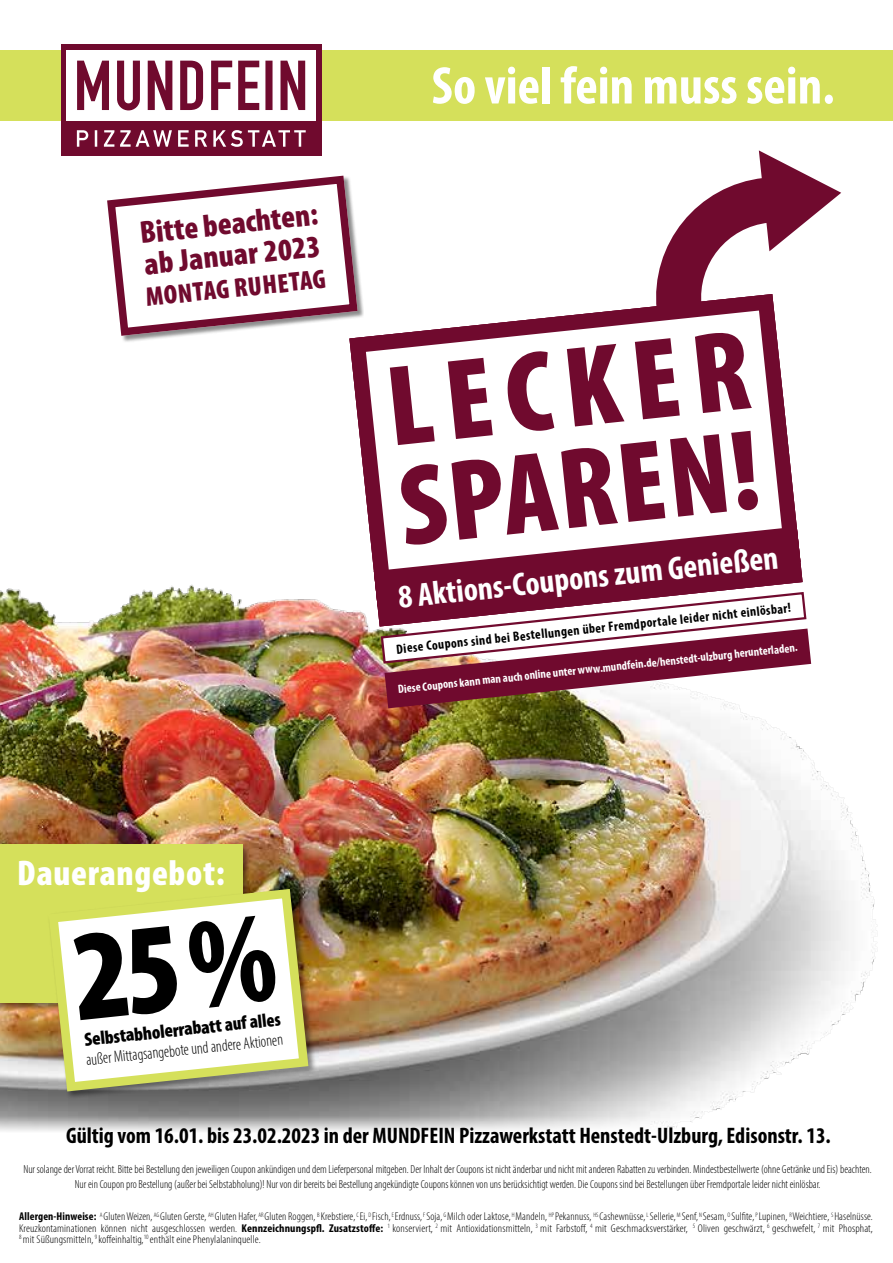
<style>
.page{position:relative;width:893px;height:1263px;background:#fff}
.page>*{position:absolute;margin:0;border:0;box-sizing:border-box;transform-origin:0 0}
.t1{font:900 condensed 115.5px/100.5px "Myriad Pro";color:#700a2e}
.t2{font:700 condensed 53.4px "Myriad Pro";color:#fff}
.t3{font:900 condensed 35.85px "Myriad Pro";letter-spacing:.02em;color:#fff}
.t4{font:700 condensed 33.75px "Myriad Pro";color:#fff}
.t5{font:700 condensed 33px "Myriad Pro";color:#fff}
.t6{font:900 condensed 31.65px "Myriad Pro";color:#700a2e}
.t7{font:900 condensed 31.5px "Myriad Pro";color:#700a2e}
.t8{font:900 condensed 27px "Myriad Pro";color:#700a2e}
.t9{font:700 condensed 22.5px "Myriad Pro";color:#000}
.t10{font:900 condensed 19.05px "Myriad Pro";color:#000}
.t11{font:300 condensed 16.5px "Myriad Pro";color:#000;scale:.95 1}
.t12{font:700 condensed 13.5px "Myriad Pro";color:#000}
.t13{font:700 condensed 12px "Myriad Pro";color:#fff}
.t14{font:300 condensed 11.7px/15px "Myriad Pro";color:#000;text-align:center}
.t15{font:300 condensed 11.25px/11.2px "Myriad Pro";letter-spacing:.01em;color:#000;text-align:justify}
.s1{font-weight:700}
</style>
<div class="page">
<img style="left:0;top:584px;width:877px;height:524px">
<svg style="left:0;top:1108px;width:722px;height:24px"></svg>
<div style="left:0;top:50px;width:893px;height:71px;background:#d5e05b"></div>
<div style="left:61px;top:45px;width:260px;height:111px;background:#700a2e"></div>
<div style="left:66px;top:50px;width:250px;height:71px;background:#fff"></div>
<svg style="left:77px;top:130px;width:229px;height:17px"></svg>
<svg style="left:77px;top:61px;width:228px;height:49px"></svg>
<svg style="left:341px;top:298px;width:455px;height:317px"></svg>
<svg style="left:366px;top:518px;width:432px;height:117px"></svg>
<svg style="left:639px;top:150px;width:202px;height:207px"></svg>
<div style="left:0;top:843px;width:250px;height:169px;background:#000;opacity:.45"></div>
<div style="left:0;top:845px;width:242px;height:158px;background:#d5e05b"></div>
<div style="left:47px;top:887px;width:270px;height:212px;background:#000;opacity:.45"></div>
<svg style="left:44px;top:884px;width:269px;height:212px"></svg>
<svg style="left:379px;top:535px;width:433px;height:174px"></svg>
<svg style="left:107px;top:175px;width:255px;height:165px"></svg>
<div style="left:72px;top:914px;width:206px;height:106px;background:#fff"></div>
<h3 class="t6" style="left:138px;top:213px;width:180px;rotate:-6deg">Bitte beachten:</h3>
<h3 class="t7" style="left:142px;top:244px;width:178px;rotate:-6deg">ab Januar 2023</h3>
<h3 class="t8" style="left:144px;top:280px;width:182px;rotate:-6deg">MONTAG RUHETAG</h3>
<h2 class="t2" style="left:432px;top:52px;width:405px">So viel fein muss sein.</h2>
<h1 class="t1" style="left:382px;top:354px;width:366px;rotate:-6deg">LECKER<br>SPAREN!</h1>
<h3 class="t4" style="left:388px;top:576px;width:400px;rotate:-6deg">8 Aktions-Coupons zum Genießen.</h3>
<h3 class="t5" style="left:396px;top:576px;width:383px;rotate:-6deg">8 Aktions-Coupons zum Genießen</h3>
<p class="t12" style="left:395px;top:641px;width:398px;rotate:-6deg">Diese Coupons sind bei Bestellungen über Fremdportale leider nicht einlösbar!</p>
<p class="t13" style="left:397px;top:682px;width:403px;rotate:-6deg">Diese Coupons kann man auch online unter www.mundfein.de/henstedt-ulzburg herunterladen.</p>
<h3 class="t3" style="left:17px;top:850px;width:209px">Dauerangebot:</h3>
<h3 class="t10" style="left:83px;top:1027px;width:199px;rotate:-6deg">Selbstabholerrabatt auf alles</h3>
<h3 class="t11" style="left:85px;top:1050px;width:210px;rotate:-6deg">außer Mittagsangebote und andere Aktionen</h3>
<h3 class="t9" style="left:66px;top:1121px;width:766px">Gültig vom 16.01. bis 23.02.2023 in der MUNDFEIN Pizzawerkstatt Henstedt-Ulzburg, Edisonstr. 13.</h3>
<p class="t14" style="left:23px;top:1161px;width:850px">Nur solange der Vorrat reicht. Bitte bei Bestellung den jeweiligen Coupon ankündigen und dem Lieferpersonal mitgeben. Der Inhalt der Coupons ist nicht änderbar und nicht mit anderen Rabatten zu verbinden. Mindestbestellwerte (ohne Getränke und Eis) beachten.<br>Nur ein Coupon pro Bestellung (außer bei Selbstabholung)! Nur von dir bereits bei Bestellung angekündigte Coupons können von uns berücksichtigt werden. Die Coupons sind bei Bestellungen über Fremdportale leider nicht einlösbar.</p>
<p class="t15" style="left:19px;top:1211px;width:855px"><span class="s1">Allergen-Hinweise:</span> <sup>A</sup> Gluten Weizen, <sup>AG</sup> Gluten Gerste, <sup>AH</sup> Gluten Hafer, <sup>AR</sup> Gluten Roggen, <sup>B</sup> Krebstiere, <sup>C</sup> Ei, <sup>D</sup> Fisch, <sup>E</sup> Erdnuss, <sup>F</sup> Soja, <sup>G</sup> Milch oder Laktose, <sup>H</sup> Mandeln, <sup>HP</sup> Pekannuss, <sup>HS</sup> Cashewnüsse, <sup>L</sup> Sellerie, <sup>M</sup> Senf, <sup>N</sup> Sesam, <sup>O</sup> Sulfite, <sup>P</sup> Lupinen, <sup>R</sup> Weichtiere, <sup>S</sup> Haselnüsse.<br>Kreuzkontaminationen können nicht ausgeschlossen werden. <span class="s1">Kennzeichnungspfl. Zusatzstoffe:</span> <sup>1</sup> konserviert, <sup>2</sup> mit Antioxidationsmitteln, <sup>3</sup> mit Farbstoff, <sup>4</sup> mit Geschmacksverstärker, <sup>5</sup> Oliven geschwärzt, <sup>6</sup> geschwefelt, <sup>7</sup> mit Phosphat, <sup>8</sup> mit Süßungsmitteln, <sup>9</sup> koffeinhaltig,<sup>10</sup> enthält eine Phenylalaninquelle.</p>
</div>
